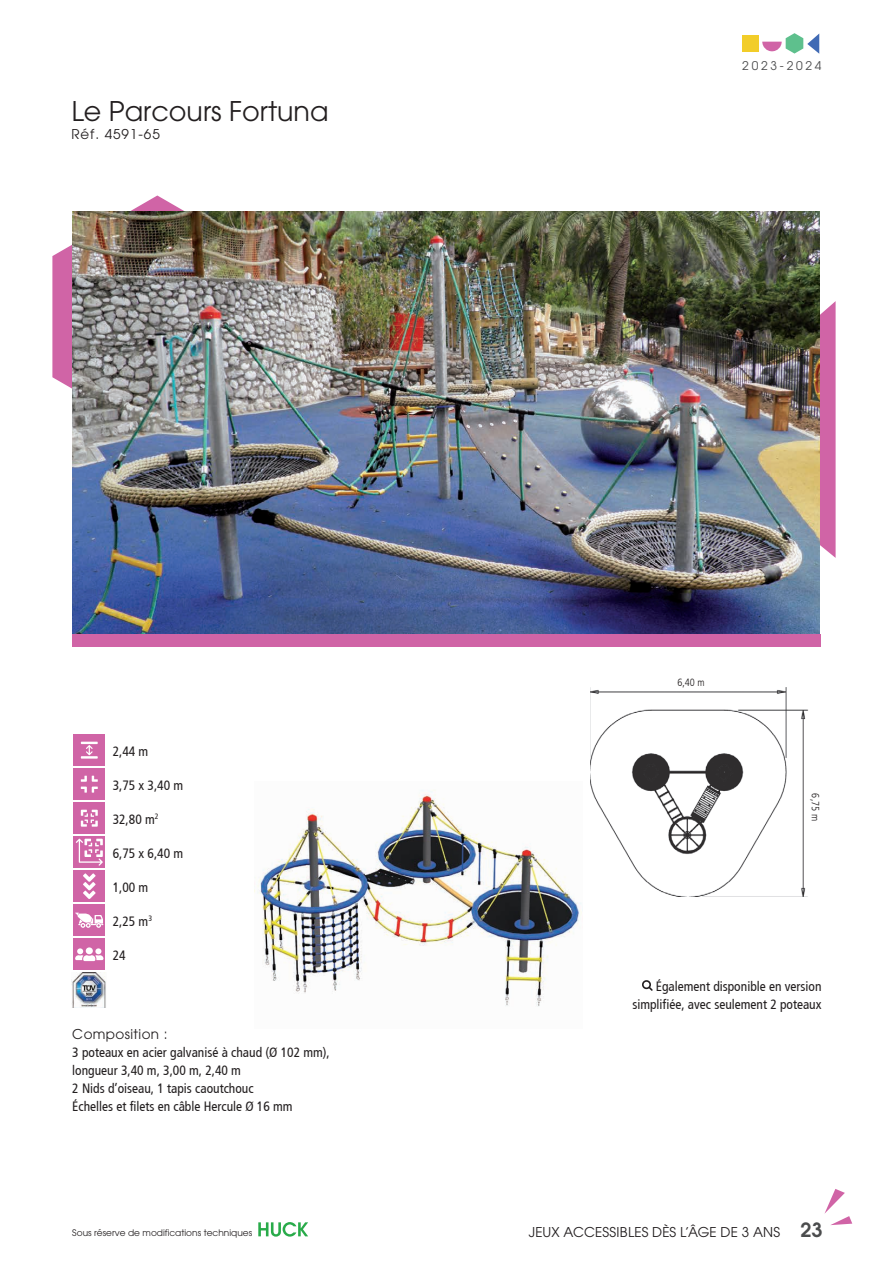
<style>
.page{position:relative;width:893px;height:1263px;background:#fff}
.page>*{position:absolute;margin:0;border:0;box-sizing:border-box;transform-origin:0 0}
.t1{font:27px "Avant Garde";color:#231f20}
.t2{font:condensed 13.5px/18px "Frutiger";color:#231f20;text-align:right}
.t3{font:13.5px "Avant Garde";letter-spacing:.01em;color:#231f20}
.t4{font:13.5px "Avant Garde";letter-spacing:.03em;color:#231f20}
.t5{font:13.5px "Avant Garde";letter-spacing:.07em;color:#231f20}
.t6{font:12px "Avant Garde";letter-spacing:.23em;color:#4b4c4d}
.t7{font:300 condensed 10.5px "Frutiger";color:#231f20}
.t8{font:9px "Avant Garde";color:#231f20}
.s1{font-weight:600;font-size:19.5px;color:#4b4c4d}
</style>
<div class="page">
<svg style="left:820px;top:301px;width:16px;height:257px;background:#d36fac"></svg>
<svg style="left:52px;top:195px;width:132px;height:194px;fill:#d064a6"></svg>
<img style="left:254px;top:790px;width:328px;height:217px">
<div style="left:73px;top:734px;width:32px;height:32px;background:#d064a6"></div>
<svg style="left:81px;top:742px;width:17px;height:17px"></svg>
<div style="left:73px;top:768px;width:32px;height:32px;background:#d064a6"></div>
<svg style="left:81px;top:776px;width:17px;height:17px"></svg>
<div style="left:73px;top:802px;width:32px;height:32px;background:#d064a6"></div>
<svg style="left:81px;top:810px;width:17px;height:17px"></svg>
<div style="left:73px;top:836px;width:32px;height:32px;background:#d064a6"></div>
<svg style="left:76px;top:839px;width:27px;height:27px"></svg>
<div style="left:73px;top:870px;width:32px;height:32px;background:#d064a6"></div>
<svg style="left:83px;top:873px;width:13px;height:26px"></svg>
<div style="left:73px;top:904px;width:32px;height:32px;background:#d064a6"></div>
<svg style="left:75px;top:913px;width:28px;height:15px"></svg>
<div style="left:73px;top:938px;width:32px;height:32px;background:#d064a6"></div>
<svg style="left:75px;top:947px;width:28px;height:14px"></svg>
<img style="left:72px;top:211px;width:748px;height:423px">
<img style="left:590px;top:688px;width:219px;height:209px">
<svg style="left:642px;top:980px;width:11px;height:11px"></svg>
<div style="left:72px;top:634px;width:749px;height:12px;background:#d064a6"></div>
<img style="left:71px;top:972px;width:35px;height:36px">
<div style="left:742px;top:35px;width:16px;height:17px;background:#f2cd29"></div>
<svg style="left:762px;top:33px;width:57px;height:21px"></svg>
<svg style="left:824px;top:1189px;width:28px;height:36px"></svg>
<svg style="left:258px;top:1222px;width:50px;height:14px"></svg>
<h1 class="t1" style="left:71px;top:95px;width:259px">Le Parcours Fortuna</h1>
<p class="t5" style="left:71px;top:126px;width:90px">Réf. 4591-65</p>
<p class="t2" style="left:113px;top:742px;width:37px">2,44 m</p>
<p class="t2" style="left:113px;top:776px;width:72px">3,75 x 3,40 m</p>
<p class="t2" style="left:113px;top:810px;width:47px">32,80 m<sup>2</sup></p>
<p class="t2" style="left:113px;top:844px;width:72px">6,75 x 6,40 m</p>
<p class="t2" style="left:113px;top:878px;width:37px">1,00 m</p>
<p class="t2" style="left:113px;top:912px;width:41px">2,25 m<sup>3</sup></p>
<p class="t2" style="left:113px;top:946px;width:14px">24</p>
<p class="t4" style="left:72px;top:1026px;width:97px">Composition :</p>
<p class="t2" style="left:72px;top:1043px;width:259px;text-align:left">3 poteaux en acier galvanisé à chaud (Ø 102 mm), longueur 3,40 m, 3,00 m, 2,40 m<br>2 Nids d’oiseau, 1 tapis caoutchouc<br>Échelles et filets en câble Hercule Ø 16 mm</p>
<p class="t6" style="left:742px;top:59px;width:81px">2023-2024</p>
<p class="t7" style="left:677px;top:677px;width:29px">6,40 m</p>
<p class="t7" style="left:821px;top:793px;width:29px;rotate:90deg">6,75 m</p>
<p class="t2" style="left:632px;top:977px;width:191px">Également disponible en version simplifiée, avec seulement 2 poteaux</p>
<p class="t8" style="left:72px;top:1227px;width:181px">Sous réserve de modifications techniques</p>
<p class="t3" style="left:529px;top:1223px;width:295px">JEUX ACCESSIBLES DÈS L’ÂGE DE 3 ANS <span class="s1">23</span></p>
</div>
